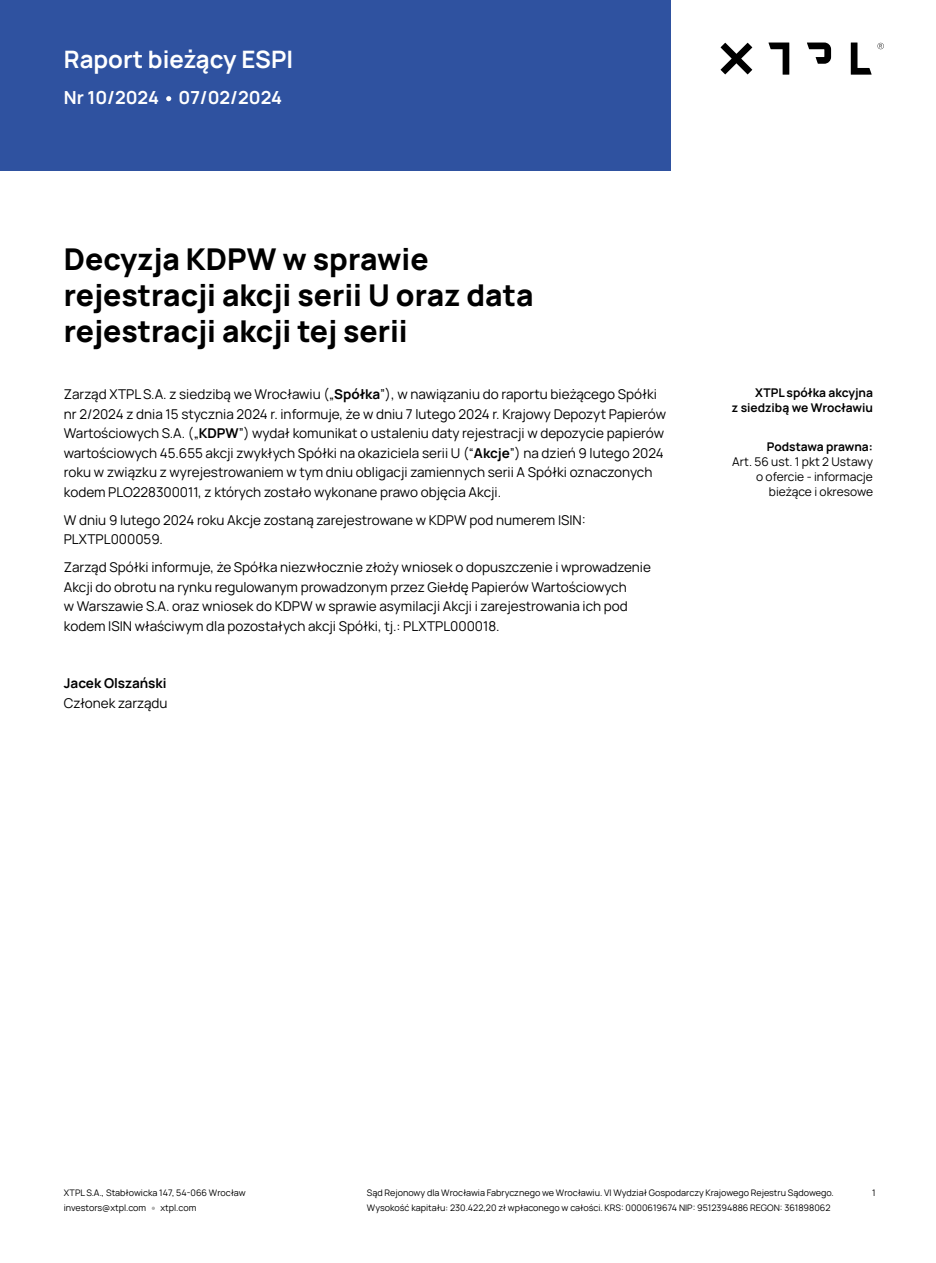
<style>
.page{position:relative;width:936px;height:1263px;background:#fff}
.page>*{position:absolute;margin:0;border:0;box-sizing:border-box;transform-origin:0 0}
.t1{font:800 30px/36px "Manrope";color:#000}
.t2{font:700 24px "Manrope";color:#fff}
.t3{font:700 18px "Manrope";color:#fff}
.t4{font:13.5px/19.5px "Manrope";color:#000}
.t5{font:700 13.5px "Manrope";color:#000}
.t6{font:12px/15px "Manrope";color:#000;text-align:right}
.t7{font:700 12px/15px "Manrope";color:#000;text-align:right}
.t8{font:9px/15px "Manrope";color:#000}
.s1{font-weight:700}
</style>
<div class="page">
<div style="left:0;top:0;width:670px;height:170px;background:#2f52a0"></div>
<svg style="left:720px;top:43px;width:32px;height:31px"></svg>
<svg style="left:807px;top:43px;width:24px;height:21px"></svg>
<svg style="left:850px;top:43px;width:21px;height:32px"></svg>
<svg style="left:768px;top:43px;width:21px;height:32px"></svg>
<svg style="left:877px;top:43px;width:6px;height:6px"></svg>
<svg style="left:166px;top:96px;width:5px;height:5px"></svg>
<h2 class="t2" style="left:64px;top:43px;width:231px">Raport bieżący ESPI</h2>
<h3 class="t3" style="left:64px;top:85px;width:220px">Nr 10/2024 07/02/2024</h3>
<h1 class="t1" style="left:64px;top:240px;width:471px">Decyzja KDPW w sprawie rejestracji akcji serii U oraz data rejestracji akcji tej serii</h1>
<p class="t4" style="left:64px;top:384px;width:603px">Zarząd XTPL S.A. z siedzibą we Wrocławiu („<span class="s1">Spółka</span>”), w nawiązaniu do raportu bieżącego Spółki nr 2/2024 z dnia 15 stycznia 2024 r. informuje, że w dniu 7 lutego 2024 r. Krajowy Depozyt Papierów Wartościowych S.A. („<span class="s1">KDPW</span>”) wydał komunikat o ustaleniu daty rejestracji w depozycie papierów wartościowych 45.655 akcji zwykłych Spółki na okaziciela serii U (“<span class="s1">Akcje</span>”) na dzień 9 lutego 2024 roku w związku z wyrejestrowaniem w tym dniu obligacji zamiennych serii A Spółki oznaczonych kodem PLO228300011, z których zostało wykonane prawo objęcia Akcji.</p>
<p class="t4" style="left:64px;top:509px;width:523px">W dniu 9 lutego 2024 roku Akcje zostaną zarejestrowane w KDPW pod numerem ISIN:<br>PLXTPL000059.</p>
<p class="t4" style="left:64px;top:557px;width:588px">Zarząd Spółki informuje, że Spółka niezwłocznie złoży wniosek o dopuszczenie i wprowadzenie Akcji do obrotu na rynku regulowanym prowadzonym przez Giełdę Papierów Wartościowych<br>w Warszawie S.A. oraz wniosek do KDPW w sprawie asymilacji Akcji i zarejestrowania ich pod kodem ISIN właściwym dla pozostałych akcji Spółki, tj.: PLXTPL000018.</p>
<p class="t5" style="left:64px;top:674px;width:104px">Jacek Olszański</p>
<p class="t4" style="left:64px;top:693px;width:105px">Członek zarządu</p>
<p class="t7" style="left:731px;top:385px;width:142px">XTPL spółka akcyjna<br>z siedzibą we Wrocławiu</p>
<p class="t7" style="left:766px;top:438px;width:108px">Podstawa prawna:</p>
<p class="t6" style="left:732px;top:453px;width:142px">Art. 56 ust. 1 pkt 2 Ustawy o ofercie - informacje bieżące i okresowe</p>
<p class="t8" style="left:64px;top:1185px;width:183px">XTPL S.A., Stabłowicka 147, 54-066 Wrocław investors@xtpl.com</p>
<p class="t8" style="left:160px;top:1200px;width:37px">xtpl.com</p>
<p class="t8" style="left:367px;top:1185px;width:468px">Sąd Rejonowy dla Wrocławia Fabrycznego we Wrocławiu. VI Wydział Gospodarczy Krajowego Rejestru Sądowego.</p>
<p class="t8" style="left:872px;top:1185px;width:5px">1</p>
<p class="t8" style="left:367px;top:1200px;width:465px">Wysokość kapitału: 230.422,20 zł wpłaconego w całości. KRS: 0000619674 NIP: 9512394886 REGON: 361898062</p>
</div>
